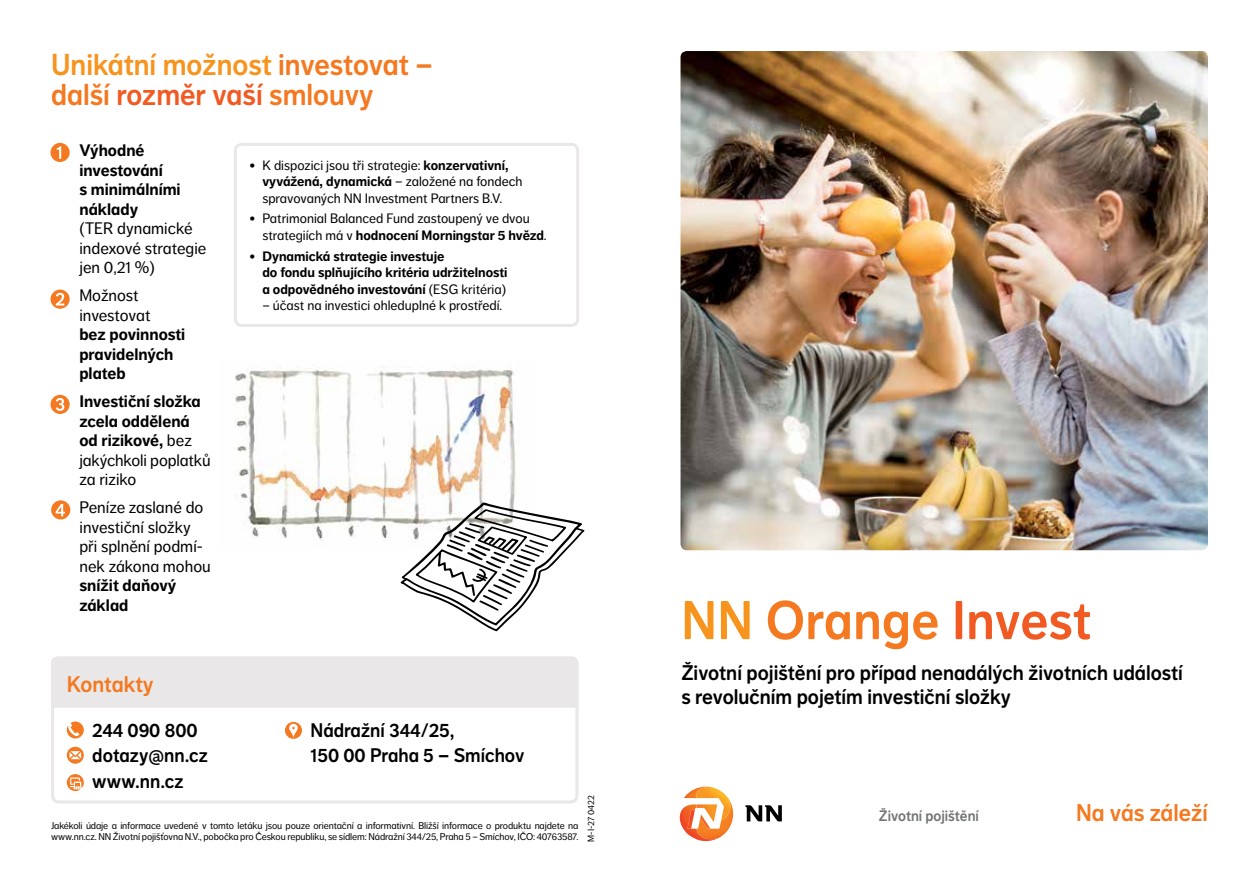
<style>
.page{position:relative;width:1259px;height:893px;background:#fff}
.page>*{position:absolute;margin:0;border:0;box-sizing:border-box;transform-origin:0 0}
.t1{font:54px "NN Dagny Display";letter-spacing:.01em;color:#f47920}
.t2{font:30px/30px "NN Dagny Display";color:#f47920}
.t3{font:24px "NN Dagny Display";color:#f47920}
.t4{font:22.5px "NN Dagny Display";color:#f47920}
.t5{font:21px/24px "NN Dagny Display";color:#000}
.t6{font:19.5px/25.5px "NN Dagny Display";color:#000}
.t7{font:700 16.5px/19.5px "NN Dagny Text";color:#000}
.t8{font:16.5px/19.5px "NN Dagny Text";color:#000}
.t9{font:15px "NN Dagny Display";color:#737476}
.t10{font:13.5px/16.5px "NN Dagny Text";color:#000}
.t11{font:700 13.5px/16.5px "NN Dagny Text";color:#000}
.t12{font:9.75px/10.5px "NN Dagny Text";letter-spacing:-.01em;color:#000}
.t13{font:9px "NN Dagny Text";color:#000}
.s1{color:#f7941e}
.s2{color:#f15a22}
.s3{font-weight:400}
.s4{font-weight:700}
</style>
<div class="page">
<img style="left:234px;top:367px;width:282px;height:173px">
<img style="left:680px;top:51px;width:528px;height:499px">
<img style="left:718px;top:801px;width:15px;height:38px">
<img style="left:680px;top:804px;width:38px;height:37px">
<img style="left:696px;top:787px;width:34px;height:33px">
<img style="left:684px;top:787px;width:26px;height:11px">
<img style="left:687px;top:810px;width:8px;height:19px">
<img style="left:700px;top:814px;width:11px;height:15px">
<svg style="left:745px;top:805px;width:37px;height:16px"></svg>
<div style="left:51px;top:657px;width:527px;height:51px;background:#e9e7e7"></div>
<div style="left:51px;top:657px;width:527px;height:146px;border:3px solid #e9e7e7;border-radius:6px"></div>
<svg style="left:67px;top:721px;width:17px;height:17px"></svg>
<svg style="left:67px;top:747px;width:17px;height:17px"></svg>
<svg style="left:67px;top:774px;width:17px;height:17px"></svg>
<svg style="left:285px;top:722px;width:17px;height:17px"></svg>
<svg style="left:401px;top:503px;width:183px;height:128px"></svg>
<div style="left:234px;top:143px;width:345px;height:184px;border:3px solid #e9e7e7;border-radius:6px"></div>
<svg style="left:50px;top:143px;width:20px;height:19px"></svg>
<svg style="left:50px;top:290px;width:20px;height:19px"></svg>
<svg style="left:50px;top:395px;width:20px;height:19px"></svg>
<svg style="left:51px;top:500px;width:19px;height:19px"></svg>
<h2 class="t2" style="left:51px;top:50px;width:383px"><span class="s1">Unikátní možnost</span> investovat – další <span class="s2">rozměr vaší</span> smlouvy</h2>
<p class="t7" style="left:79px;top:141px;width:103px">Výhodné investování<br>s minimálními náklady</p>
<p class="t8" style="left:79px;top:219px;width:128px">(TER dynamické indexové strategie jen 0,21 %)</p>
<p class="t8" style="left:79px;top:286px;width:73px">Možnost investovat</p>
<p class="t7" style="left:79px;top:325px;width:107px">bez povinnosti pravidelných plateb</p>
<p class="t7" style="left:79px;top:392px;width:133px">Investiční složka zcela oddělená od rizikové, <span class="s3">bez jakýchkoli poplatků za riziko</span></p>
<p class="t8" style="left:79px;top:498px;width:133px">Peníze zaslané do investiční složky při splnění podmí&shy;nek zákona mohou</p>
<p class="t7" style="left:79px;top:576px;width:98px">snížit daňový základ</p>
<p class="t10" style="left:262px;top:157px;width:262px;text-indent:-13px"><span class="s4">•</span> K dispozici jsou tři strategie: <span class="s4">konzervativní, vyvážená, dynamická</span> – založené na fondech spravovaných NN Investment Partners B.V.</p>
<p class="t10" style="left:262px;top:210px;width:286px;text-indent:-13px"><span class="s4">•</span> Patrimonial Balanced Fund zastoupený ve dvou strategiích má v <span class="s4">hodnocení Morningstar 5 hvězd</span>.</p>
<p class="t11" style="left:262px;top:248px;width:247px;text-indent:-13px">• Dynamická strategie investuje<br>do fondu splňujícího kritéria udržitelnosti a odpovědného investování <span class="s3">(ESG kritéria)</span></p>
<p class="t10" style="left:262px;top:297px;width:241px">– účast na investici ohleduplné k prostředí.</p>
<h3 class="t4" style="left:67px;top:671px;width:88px">Kontakty</h3>
<h3 class="t6" style="left:92px;top:717px;width:117px">244 090 800 dotazy@nn.cz www.nn.cz</h3>
<h3 class="t6" style="left:310px;top:717px;width:216px">Nádražní 344/25,<br>150 00 Praha 5 – Smíchov</h3>
<p class="t12" style="left:51px;top:820px;width:529px">Jakékoli údaje a informace uvedené v tomto letáku jsou pouze orientační a informativní. Bližší informace o produktu najdete na www.nn.cz. NN Životní pojišťovna N.V., pobočka pro Českou republiku, se sídlem: Nádražní 344/25, Praha 5 – Smíchov, IČO: 40763587.</p>
<p class="t13" style="left:586px;top:842px;width:48px;rotate:-90deg">M-I-27 0422</p>
<h1 class="t1" style="left:681px;top:589px;width:411px"><span class="s1">NN</span> Orange <span class="s2">Invest</span></h1>
<h3 class="t5" style="left:681px;top:661px;width:503px">Životní pojištění pro případ nenadálých životních událostí s revolučním pojetím investiční složky</h3>
<p class="t9" style="left:879px;top:807px;width:102px">Životní pojištění</p>
<h3 class="t3" style="left:1076px;top:799px;width:133px">Na vás záleží</h3>
</div>
